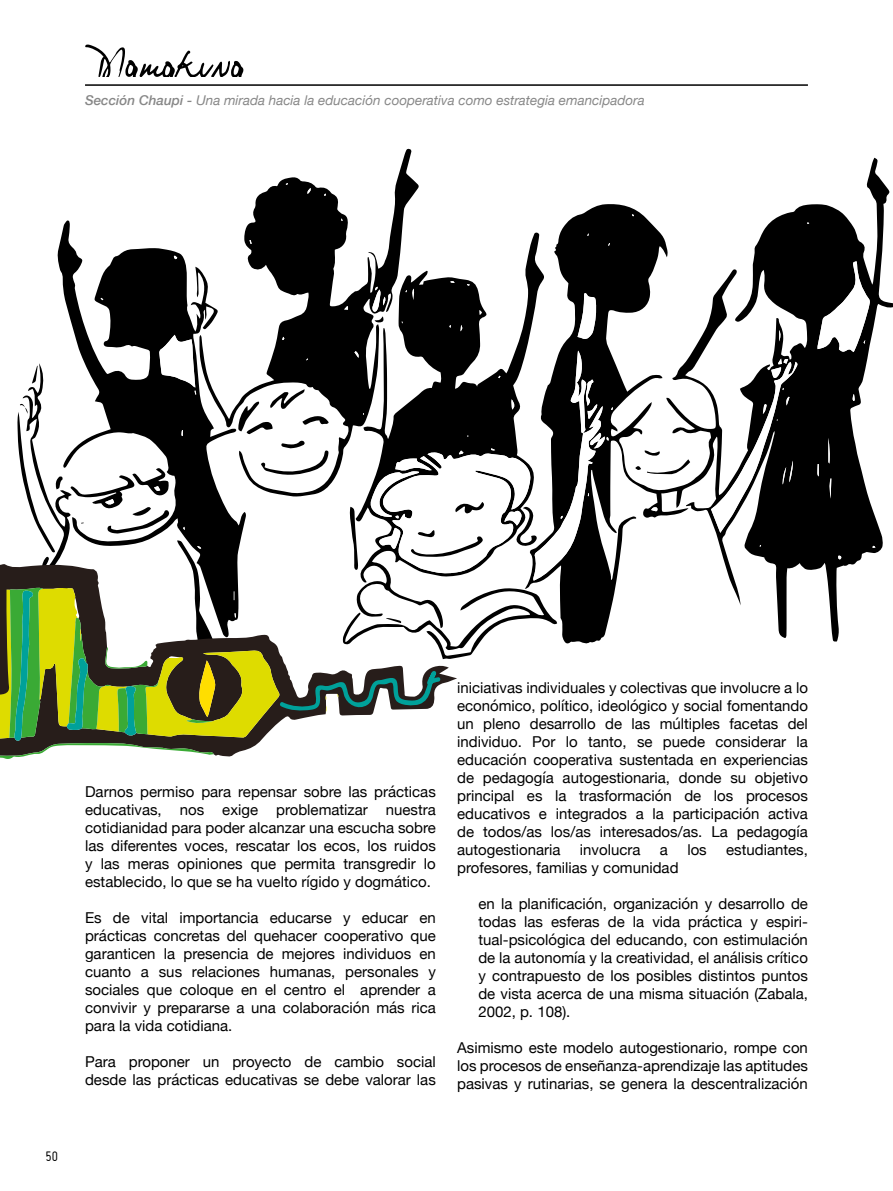
<style>
.page{position:relative;width:893px;height:1191px;background:#fff}
.page>*{position:absolute;margin:0;border:0;box-sizing:border-box;transform-origin:0 0}
.t1{font:15px/18px "Helvetica Neue";color:#000;text-align:justify}
.t2{font:15px "Miso";color:#000}
.t3{font:italic 13.5px "Helvetica Neue";color:#878787}
.s1{font-weight:500}
</style>
<div class="page">
<hr style="left:85px;top:84px;width:723px;height:2px;background:#000">
<svg style="left:85px;top:45px;width:159px;height:32px"></svg>
<svg style="left:554px;top:158px;width:339px;height:484px"></svg>
<svg style="left:57px;top:220px;width:142px;height:61px"></svg>
<svg style="left:199px;top:149px;width:220px;height:132px"></svg>
<svg style="left:355px;top:232px;width:189px;height:49px"></svg>
<svg style="left:635px;top:450px;width:55px;height:24px"></svg>
<svg style="left:828px;top:438px;width:2px;height:25px"></svg>
<svg style="left:829px;top:478px;width:2px;height:20px"></svg>
<svg style="left:817px;top:464px;width:2px;height:12px"></svg>
<svg style="left:651px;top:507px;width:7px;height:4px"></svg>
<svg style="left:779px;top:330px;width:2px;height:11px"></svg>
<svg style="left:853px;top:394px;width:2px;height:7px"></svg>
<svg style="left:838px;top:555px;width:3px;height:4px"></svg>
<svg style="left:817px;top:261px;width:53px;height:91px"></svg>
<svg style="left:711px;top:358px;width:87px;height:175px"></svg>
<svg style="left:307px;top:188px;width:4px;height:6px"></svg>
<svg style="left:249px;top:240px;width:3px;height:4px"></svg>
<svg style="left:0;top:281px;width:613px;height:478px"></svg>
<p class="t3" style="left:85px;top:90px;width:561px"><span class="s1">Sección Chaupi -</span> Una mirada hacia la educación cooperativa como estrategia emancipadora</p>
<p class="t2" style="left:46px;top:1148px;width:14px">50</p>
<p class="t1" style="left:85px;top:783px;width:352px">Darnos permiso para repensar sobre las prácticas educativas, nos exige problematizar nuestra cotidianidad para poder alcanzar una escucha sobre las diferentes voces, rescatar los ecos, los ruidos y las meras opiniones que permita transgredir lo establecido, lo que se ha vuelto rígido y dogmático.</p>
<p class="t1" style="left:85px;top:909px;width:352px">Es de vital importancia educarse y educar en prácticas concretas del quehacer cooperativo que garanticen la presencia de mejores individuos en cuanto a sus relaciones humanas, personales y sociales que coloque en el centro el aprender a convivir y prepararse a una colaboración más rica para la vida cotidiana.</p>
<p class="t1" style="left:85px;top:1053px;width:352px">Para proponer un proyecto de cambio social desde las prácticas educativas se debe valorar las</p>
<p class="t1" style="left:457px;top:679px;width:352px">iniciativas individuales y colectivas que involucre a lo económico, político, ideológico y social fomentando un pleno desarrollo de las múltiples facetas del individuo. Por lo tanto, se puede considerar la educación cooperativa sustentada en experiencias de pedagogía autogestionaria, donde su objetivo principal es la trasformación de los procesos educativos e integrados a la participación activa de todos/as los/as interesados/as. La pedagogía autogestionaria</p>
<p class="t1" style="left:580px;top:841px;width:62px">involucra</p>
<p class="t1" style="left:660px;top:841px;width:10px">a</p>
<p class="t1" style="left:687px;top:841px;width:21px">los</p>
<p class="t1" style="left:726px;top:841px;width:83px">estudiantes,</p>
<p class="t1" style="left:457px;top:859px;width:223px">profesores, familias y comunidad</p>
<p class="t1" style="left:478px;top:895px;width:331px">en la planificación, organización y desarrollo de todas las esferas de la vida práctica y espiri&shy;tual-psicológica del educando, con estimulación de la autonomía y la creatividad, el análisis crítico y contrapuesto de los posibles distintos puntos de vista acerca de una misma situación (Zabala, 2002, p. 108).</p>
<p class="t1" style="left:457px;top:1039px;width:352px">Asimismo este modelo autogestionario, rompe con los procesos de enseñanza-aprendizaje las aptitudes pasivas y rutinarias, se genera la descentralización</p>
</div>
